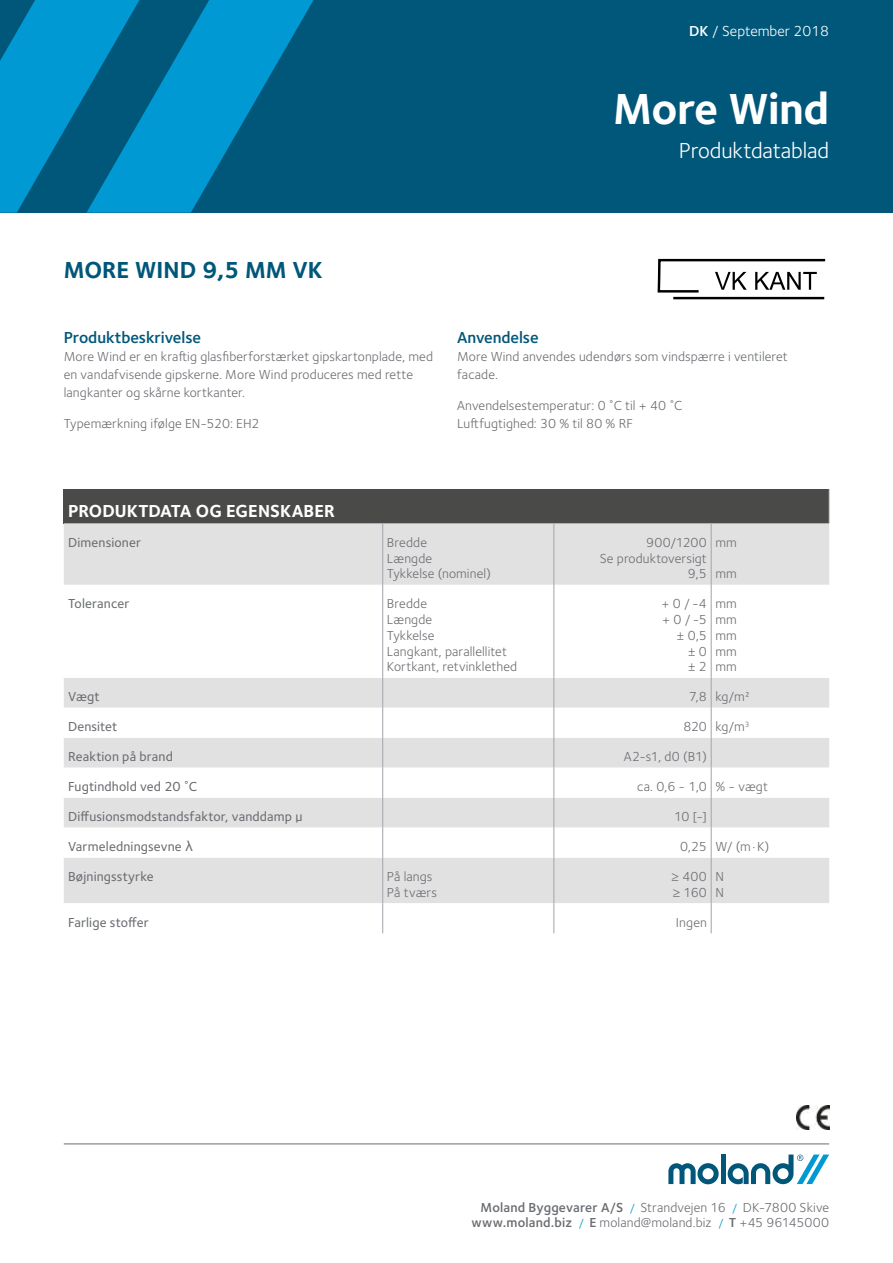
<style>
.page{position:relative;width:893px;height:1263px;background:#fff}
.page>*{position:absolute;margin:0;border:0;box-sizing:border-box;transform-origin:0 0}
.t1{font:700 45px "Foundry Sterling";letter-spacing:-.015em;color:#fff}
.t2{font:700 24px "Foundry Sterling";color:#005779}
.t3{font:22.5px "Foundry Sterling";letter-spacing:-.005em;color:#fff}
.t4{font:700 18px "Foundry Sterling";color:#fff}
.t5{font:600 16.5px "Foundry Sterling";letter-spacing:-.005em;color:#005779}
.t6{font:15px "Foundry Sterling";color:#fff}
.t7{font:13.5px/15.8px "Foundry Sterling";letter-spacing:.01em;color:#6a6d71}
.t8{font:500 13.5px "Foundry Sterling";letter-spacing:.01em;color:#6a6d71}
.s1{font-weight:600}
.s2{font-family:"Verdana";font-weight:400}
.s3{font-size:12px;color:#0099d4}
</style>
<div class="page">
<div style="left:0;top:0;width:893px;height:213px;background:#005779"></div>
<svg style="left:139px;top:0;width:174px;height:213px;fill:#0099d4"></svg>
<svg style="left:0;top:0;width:139px;height:213px"></svg>
<hr style="left:673px;top:297px;width:151px;height:2px;background:#000">
<svg style="left:657px;top:258px;width:169px;height:35px"></svg>
<img style="left:796px;top:1106px;width:33px;height:23px">
<div style="left:64px;top:489px;width:765px;height:34px;background:#4a4a49"></div>
<div style="left:64px;top:523px;width:765px;height:62px;background:#e1e1e2"></div>
<svg style="left:64px;top:585px;width:647px;height:348px"></svg>
<svg style="left:712px;top:678px;width:117px;height:225px"></svg>
<hr style="left:829px;top:489px;width:1px;height:34px;background:#b6b7b7">
<hr style="left:382px;top:523px;width:1px;height:62px;background:#a7a8ae">
<hr style="left:553px;top:523px;width:1px;height:62px;background:#a7a8ae">
<hr style="left:711px;top:523px;width:1px;height:62px;background:#a7a8ae">
<hr style="left:382px;top:585px;width:1px;height:93px;background:#a7a8ae">
<hr style="left:553px;top:585px;width:1px;height:93px;background:#a7a8ae">
<hr style="left:711px;top:585px;width:1px;height:93px;background:#a7a8ae">
<hr style="left:382px;top:678px;width:1px;height:30px;background:#a7a8ae">
<hr style="left:553px;top:678px;width:1px;height:30px;background:#a7a8ae">
<hr style="left:711px;top:678px;width:1px;height:30px;background:#a7a8ae">
<hr style="left:382px;top:708px;width:1px;height:30px;background:#a7a8ae">
<hr style="left:553px;top:708px;width:1px;height:30px;background:#a7a8ae">
<hr style="left:711px;top:708px;width:1px;height:30px;background:#a7a8ae">
<hr style="left:382px;top:738px;width:1px;height:30px;background:#a7a8ae">
<hr style="left:553px;top:738px;width:1px;height:30px;background:#a7a8ae">
<hr style="left:711px;top:738px;width:1px;height:30px;background:#a7a8ae">
<hr style="left:382px;top:768px;width:1px;height:30px;background:#a7a8ae">
<hr style="left:553px;top:768px;width:1px;height:30px;background:#a7a8ae">
<hr style="left:711px;top:768px;width:1px;height:30px;background:#a7a8ae">
<hr style="left:382px;top:798px;width:1px;height:30px;background:#a7a8ae">
<hr style="left:553px;top:798px;width:1px;height:30px;background:#a7a8ae">
<hr style="left:711px;top:798px;width:1px;height:30px;background:#a7a8ae">
<hr style="left:382px;top:828px;width:1px;height:30px;background:#a7a8ae">
<hr style="left:553px;top:828px;width:1px;height:30px;background:#a7a8ae">
<hr style="left:711px;top:828px;width:1px;height:30px;background:#a7a8ae">
<hr style="left:382px;top:858px;width:1px;height:45px;background:#a7a8ae">
<hr style="left:553px;top:858px;width:1px;height:45px;background:#a7a8ae">
<hr style="left:711px;top:858px;width:1px;height:45px;background:#a7a8ae">
<hr style="left:382px;top:903px;width:1px;height:30px;background:#a7a8ae">
<hr style="left:553px;top:903px;width:1px;height:30px;background:#a7a8ae">
<hr style="left:711px;top:903px;width:1px;height:30px;background:#a7a8ae">
<hr style="left:64px;top:1144px;width:765px;height:1px;background:#6a6d71">
<div style="left:720px;top:1154px;width:5px;height:30px;background:#005779"></div>
<svg style="left:668px;top:1163px;width:51px;height:21px"></svg>
<svg style="left:728px;top:1154px;width:101px;height:30px"></svg>
<p class="t6" style="left:689px;top:22px;width:141px"><span class="s1">DK</span> / September 2018</p>
<h1 class="t1" style="left:613px;top:82px;width:217px">More Wind</h1>
<h3 class="t3" style="left:679px;top:137px;width:152px">Produktdatablad</h3>
<h2 class="t2" style="left:64px;top:256px;width:260px">MORE WIND 9,5 MM VK</h2>
<p class="t5" style="left:64px;top:328px;width:139px">Produktbeskrivelse</p>
<p class="t7" style="left:64px;top:348px;width:371px;line-height:18px">More Wind er en kraftig glasfiberforstærket gipskartonplade, med en vandafvisende gipskerne. More Wind produceres med rette langkanter og skårne kortkanter.</p>
<p class="t7" style="left:64px;top:416px;width:197px">Typemærkning ifølge EN-520: EH2</p>
<p class="t5" style="left:457px;top:328px;width:83px">Anvendelse</p>
<p class="t7" style="left:457px;top:348px;width:332px;line-height:18px">More Wind anvendes udendørs som vindspærre i ventileret facade.</p>
<p class="t7" style="left:457px;top:397px;width:227px;line-height:18px">Anvendelsestemperatur: 0 ˚C til + 40 ˚C<br>Luftfugtighed: 30 % til 80 % RF</p>
<h3 class="t4" style="left:68px;top:500px;width:268px">PRODUKTDATA OG EGENSKABER</h3>
<p class="t8" style="left:68px;top:534px;width:75px">Dimensioner</p>
<p class="t7" style="left:387px;top:535px;width:106px">Bredde<br>Længde<br>Tykkelse (nominel)</p>
<p class="t7" style="left:600px;top:535px;width:109px;text-align:right">900/1200<br>Se produktoversigt<br>9,5</p>
<p class="t7" style="left:715px;top:535px;width:23px">mm</p>
<p class="t7" style="left:715px;top:566px;width:23px">mm</p>
<p class="t8" style="left:68px;top:596px;width:63px">Tolerancer</p>
<p class="t7" style="left:387px;top:596px;width:132px">Bredde<br>Længde<br>Tykkelse<br>Langkant, parallellitet<br>Kortkant, retvinklethed</p>
<p class="t7" style="left:662px;top:596px;width:47px;text-align:right">+ 0 /-4 + 0 /-5 ± 0,5<br>± 0<br>± 2</p>
<p class="t7" style="left:715px;top:596px;width:23px;text-align:justify">mm mm mm mm mm</p>
<p class="t8" style="left:68px;top:689px;width:33px">Vægt</p>
<p class="t7" style="left:689px;top:689px;width:62px">7,8 kg/m²</p>
<p class="t8" style="left:68px;top:719px;width:51px">Densitet</p>
<p class="t7" style="left:683px;top:719px;width:67px">820 kg/m<sup>3</sup></p>
<p class="t8" style="left:68px;top:749px;width:106px">Reaktion på brand</p>
<p class="t7" style="left:624px;top:749px;width:85px">A2-s1, d0 (B1)</p>
<p class="t8" style="left:68px;top:779px;width:131px">Fugtindhold ved 20 ˚C</p>
<p class="t7" style="left:637px;top:779px;width:132px">ca. 0,6 - 1,0 % - vægt</p>
<p class="t8" style="left:68px;top:809px;width:236px">Diffusionsmodstandsfaktor, vanddamp µ</p>
<p class="t7" style="left:674px;top:809px;width:34px">10 [-]</p>
<p class="t8" style="left:68px;top:839px;width:126px">Varmeledningsevne <span class="s2">λ</span></p>
<p class="t7" style="left:680px;top:839px;width:91px">0,25 W/ (m·K)</p>
<p class="t8" style="left:68px;top:869px;width:87px">Bøjningsstyrke</p>
<p class="t7" style="left:387px;top:869px;width:52px">På langs<br>På tværs</p>
<p class="t7" style="left:671px;top:869px;width:37px">≥ 400 ≥ 160</p>
<p class="t7" style="left:715px;top:869px;width:10px">N<br>N</p>
<p class="t8" style="left:68px;top:914px;width:82px">Farlige stoffer</p>
<p class="t7" style="left:676px;top:915px;width:32px">Ingen</p>
<p class="t7" style="left:472px;top:1200px;width:359px;line-height:15px;text-align:right"><span class="s1">Moland Byggevarer A/S</span> <span class="s3">/</span> Strandvejen 16 <span class="s3">/</span> DK-7800 Skive <span class="s1">www.moland.biz</span> <span class="s3">/</span> <span class="s1">E</span> moland@moland.biz <span class="s3">/</span> <span class="s1">T</span> +45 96145000</p>
</div>
